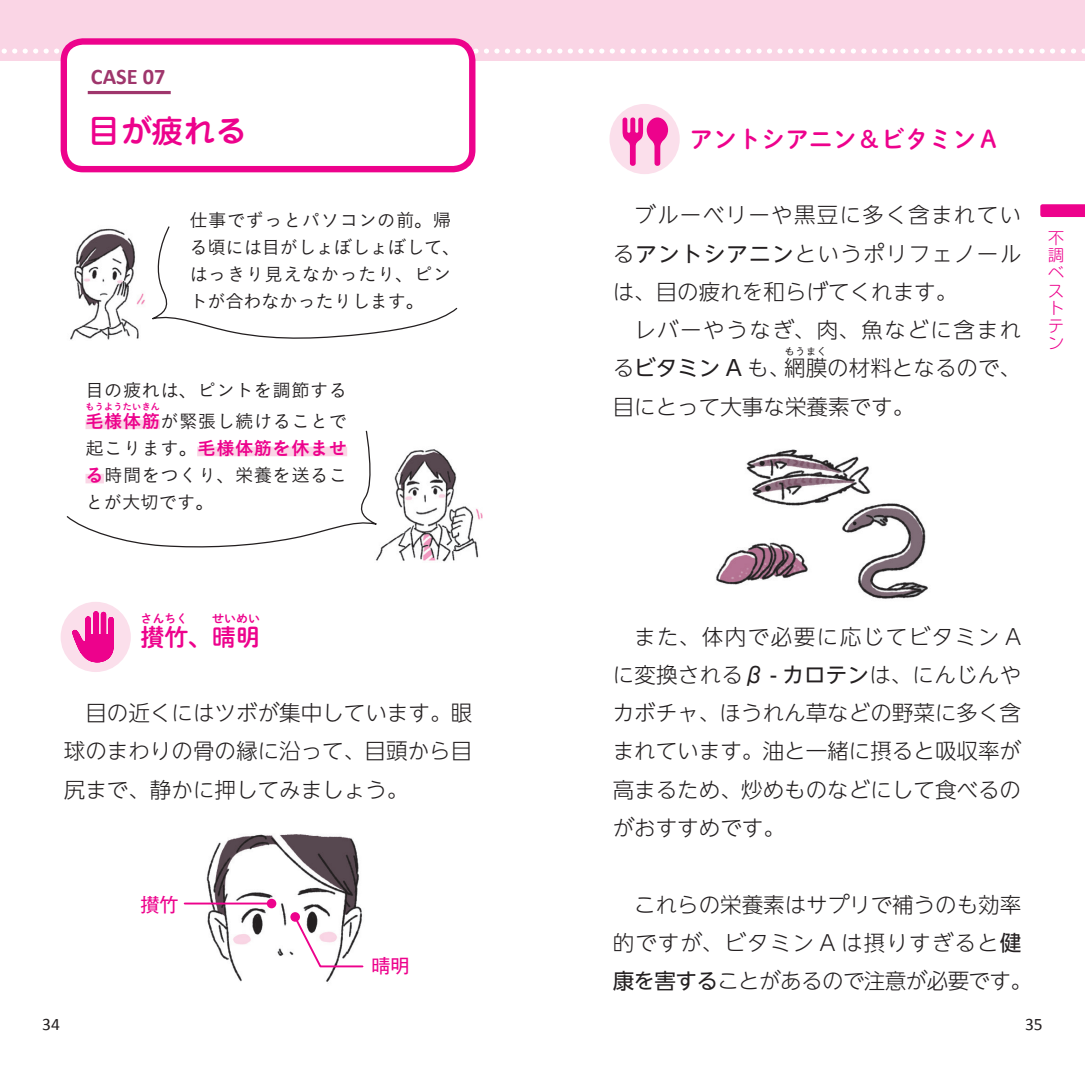
<style>
.page{position:relative;width:1085px;height:1066px;background:#fff}
.page>*{position:absolute;margin:0;border:0;box-sizing:border-box;transform-origin:0 0}
.t1{font:500 31.95px "Jun 34 Pro";color:#ed028c}
.t2{font:23.85px "Shuei M Go Std B";color:#ed028c}
.t3{font:700 22.28px "Calibri";color:#9f366c}
.t4{font:300 21.6px/38.2px "UD Shin Go NT Pr 6 N";color:#231f20;text-align:justify}
.t5{font:300 21.6px/38.2px "UD Shin Go NT Pr 6 N";letter-spacing:.07em;color:#231f20;text-align:right}
.t6{font:300 21.6px "UD Shin Go NT Pr 6 N";letter-spacing:.06em;color:#231f20}
.t7{font:19.12px "Gothic MB101 Pr 6 N";color:#ed028c}
.t8{font:18.22px/27px "Koburina Go Std N W3";letter-spacing:-.015em;color:#231f20}
.t9{font:18.22px/30.4px "Koburina Go Std N W3";letter-spacing:.02em;color:#231f20}
.t10{font:18.22px "Koburina Go Std N W6";letter-spacing:.02em;color:#ed028c}
.t11{font:17.55px "Calibri";color:#231f20}
.t12{font:300 15.97px/17.6px "Soft Go Std";color:#ed028c;text-align:justify}
.t13{font:11.92px "Shuei M Go Std B";color:#ed028c}
.t14{font:300 9.67px "UD Shin Go NT Pr 6 N";color:#231f20}
.t15{font:9.22px "Koburina Go Std N W6";color:#ed028c}
.s1{font-family:"Koburina Go Std N W6";color:#ed028c}
.s2{font-family:"Koburina Go Std N W3";color:#231f20}
.s3{font-family:"Jun 34 Pro";font-weight:500}
.s4{font-weight:400}
</style>
<div class="page">
<div style="left:0;top:0;width:1084px;height:61px;background:#fad5e5"></div>
<svg style="left:1px;top:48px;width:1084px;height:6px"></svg>
<svg style="left:1040px;top:204px;width:44px;height:13px"></svg>
<img style="left:746px;top:449px;width:182px;height:150px">
<img style="left:716px;top:534px;width:99px;height:65px">
<img style="left:375px;top:449px;width:108px;height:113px">
<img style="left:70px;top:228px;width:72px;height:112px">
<div style="left:609px;top:104px;width:70px;height:70px;background:#fbdfeb;border-radius:50%"></div>
<svg style="left:622px;top:117px;width:46px;height:49px"></svg>
<div style="left:61px;top:601px;width:70px;height:70px;background:#fbdfeb;border-radius:50%"></div>
<svg style="left:72px;top:611px;width:42px;height:51px"></svg>
<div style="left:64px;top:41px;width:408px;height:128px;background:#fff;border-radius:19px"></div>
<div style="left:61px;top:38px;width:414px;height:134px;border:6px solid #ed028c;border-radius:19px"></div>
<hr style="left:88px;top:91px;width:83px;height:3px;background:#9f366c">
<div style="left:85px;top:419px;width:75px;height:10px;background:#fad5e5"></div>
<svg style="left:142px;top:226px;width:316px;height:113px"></svg>
<svg style="left:66px;top:430px;width:321px;height:118px"></svg>
<img style="left:190px;top:834px;width:172px;height:148px">
<svg style="left:290px;top:911px;width:10px;height:10px"></svg>
<div style="left:267px;top:898px;width:9px;height:10px;background:#ed028c;border-radius:50%"></div>
<svg style="left:293px;top:915px;width:71px;height:53px"></svg>
<hr style="left:185px;top:902px;width:84px;height:2px;background:#ed028c">
<p class="t3" style="left:91px;top:62px;width:76px">CASE 07</p>
<h1 class="t1" style="left:88px;top:105px;width:161px">目が疲れる</h1>
<p class="t8" style="left:189px;top:206px;width:272px">仕事でずっとパソコンの前。帰る頃には目がしょぼしょぼして、はっきり見えなかったり、ピントが合わなかったりします。</p>
<p class="t9" style="left:85px;top:375px;width:263px">目の疲れは、ピントを調節する<span class="s1">毛様体筋</span>が緊張し続けることで</p>
<p class="t15" style="left:85px;top:399px;width:76px">もうようたいきん</p>
<p class="t10" style="left:85px;top:433px;width:263px"><span class="s2">起こります。</span>毛様体筋を休ませ</p>
<p class="t9" style="left:85px;top:461px;width:263px;line-height:27px"><span class="s1">る</span>時間をつくり、栄養を送ることが大切です。</p>
<p class="t13" style="left:140px;top:609px;width:49px">さんちく</p>
<p class="t13" style="left:212px;top:609px;width:49px">せいめい</p>
<p class="t2" style="left:140px;top:619px;width:121px">攅竹、<span class="s3">晴</span>明</p>
<p class="t4" style="left:64px;top:692px;width:410px;text-indent:22px">目の近くにはツボが集中しています。眼球のまわりの骨の縁に沿って、目頭から目尻まで、静かに押してみましょう。</p>
<p class="t7" style="left:140px;top:888px;width:40px">攅竹</p>
<p class="t7" style="left:371px;top:949px;width:40px">晴明</p>
<p class="t2" style="left:689px;top:121px;width:312px">アントシアニン＆ビタミンＡ</p>
<p class="t6" style="left:634px;top:197px;width:388px">ブルーベリーや黒豆に多く含まれてい</p>
<p class="t4" style="left:612px;top:233px;width:410px">る<span class="s4">アントシアニン</span>というポリフェノールは、目の疲れを和らげてくれます。</p>
<p class="t5" style="left:612px;top:310px;width:410px">レバーやうなぎ、肉、魚などに含まれる<span class="s4">ビタミン A</span> も、網膜の材料となるので、</p>
<p class="t14" style="left:784px;top:343px;width:43px">もうまく</p>
<p class="t4" style="left:612px;top:386px;width:303px">目にとって大事な栄養素です。</p>
<p class="t12" style="left:1048px;top:227px;width:17px">不調ベストテン</p>
<p class="t4" style="left:612px;top:616px;width:410px;text-indent:22px">また、体内で必要に応じてビタミン Aに変換される<span class="s4">β - カロテン</span>は、にんじんやカボチャ、ほうれん草などの野菜に多く含まれています。油と一緒に摂ると吸収率が高まるため、炒めものなどにして食べるのがおすすめです。</p>
<p class="t4" style="left:612px;top:884px;width:421px;text-align:center">これらの栄養素はサプリで補うのも効率<br>的ですが、ビタミン A は摂りすぎると<span class="s4">健康を害する</span>ことがあるので注意が必要です。</p>
<p class="t11" style="left:42px;top:1012px;width:19px">34</p>
<p class="t11" style="left:1024px;top:1012px;width:19px">35</p>
</div>
